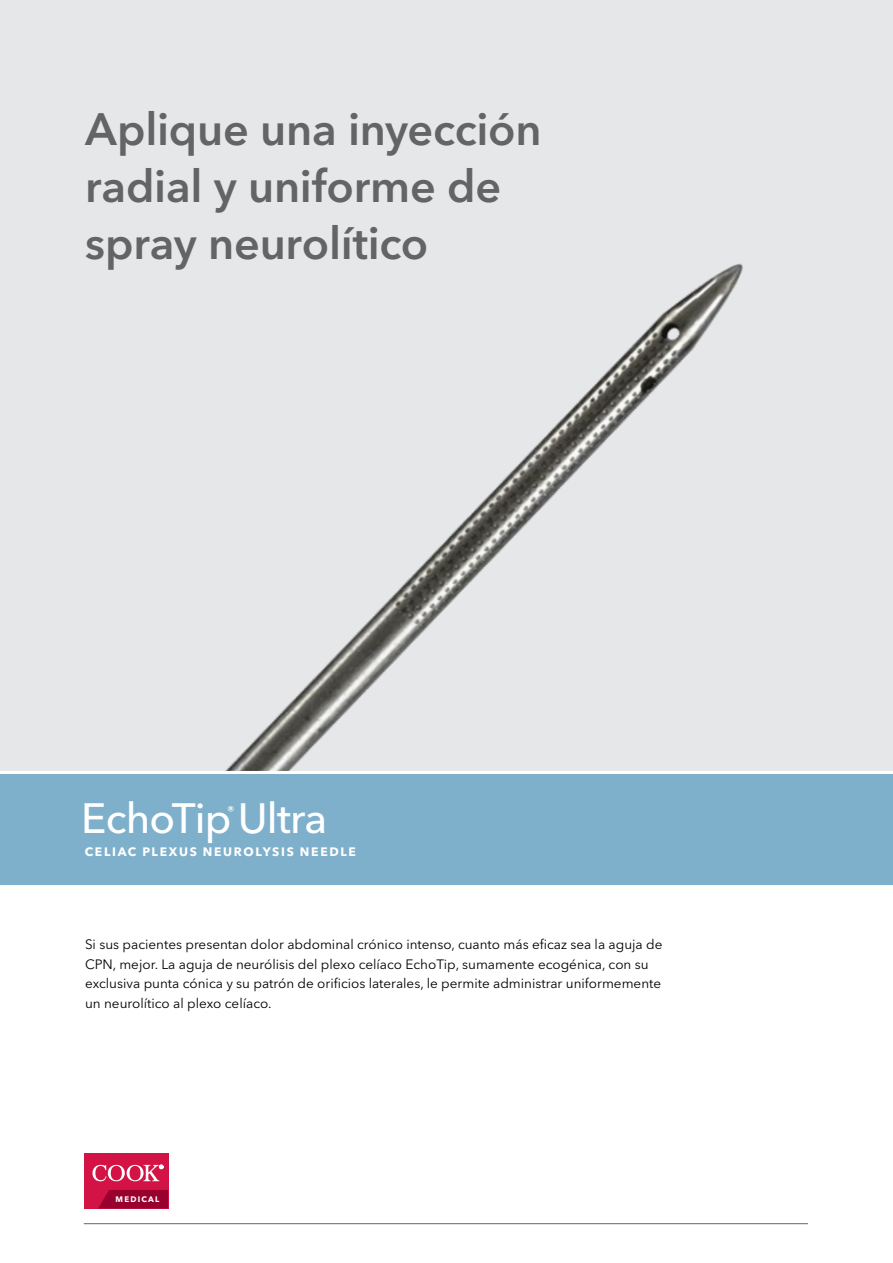
<style>
.page{position:relative;width:893px;height:1263px;background:#fff}
.page>*{position:absolute;margin:0;border:0;box-sizing:border-box;transform-origin:0 0}
.t1{font:600 45px/57px "Avenir Next LT Pro";letter-spacing:-.005em;color:#636466}
.t2{font:500 42px "Avenir Next LT Pro";letter-spacing:-.02em;color:#fff}
.t3{font:13.5px/19.5px "Avenir Next LT Pro";color:#000}
.t4{font:600 12.45px "Avenir Next LT Pro";color:#fff}
.t5{font:700 12.15px "Avenir Next LT Pro";letter-spacing:.14em;color:#fff}
.t6{font:700 7.95px "Avenir Next LT Pro";letter-spacing:.155em;color:#fff}
</style>
<div class="page">
<hr style="left:84px;top:1223px;width:724px;height:1px;background:#636466">
<div style="left:84px;top:1153px;width:84px;height:55px;background:#d31245"></div>
<svg style="left:98px;top:1190px;width:70px;height:18px"></svg>
<svg style="left:92px;top:1165px;width:71px;height:16px"></svg>
<div style="left:0;top:0;width:893px;height:771px;background:#e6e7e8"></div>
<img style="left:225px;top:263px;width:518px;height:508px">
<div style="left:0;top:774px;width:893px;height:110px;background:#7eb0cc"></div>
<h1 class="t1" style="left:85px;top:100px;width:458px">Aplique una inyección radial y uniforme de spray neurolítico</h1>
<h2 class="t2" style="left:81px;top:793px;width:247px">EchoTip Ultra</h2>
<p class="t4" style="left:227px;top:803px;width:9px">®</p>
<p class="t5" style="left:85px;top:844px;width:273px">CELIAC PLEXUS NEUROLYSIS NEEDLE</p>
<p class="t5" style="left:349px;top:844px;width:9px">E</p>
<p class="t3" style="left:85px;top:935px;width:579px">Si sus pacientes presentan dolor abdominal crónico intenso, cuanto más eficaz sea la aguja de CPN, mejor. La aguja de neurólisis del plexo celíaco EchoTip, sumamente ecogénica, con su exclusiva punta cónica y su patrón de orificios laterales, le permite administrar uniformemente un neurolítico al plexo celíaco.</p>
<p class="t6" style="left:116px;top:1194px;width:45px">MEDICAL</p>
</div>
